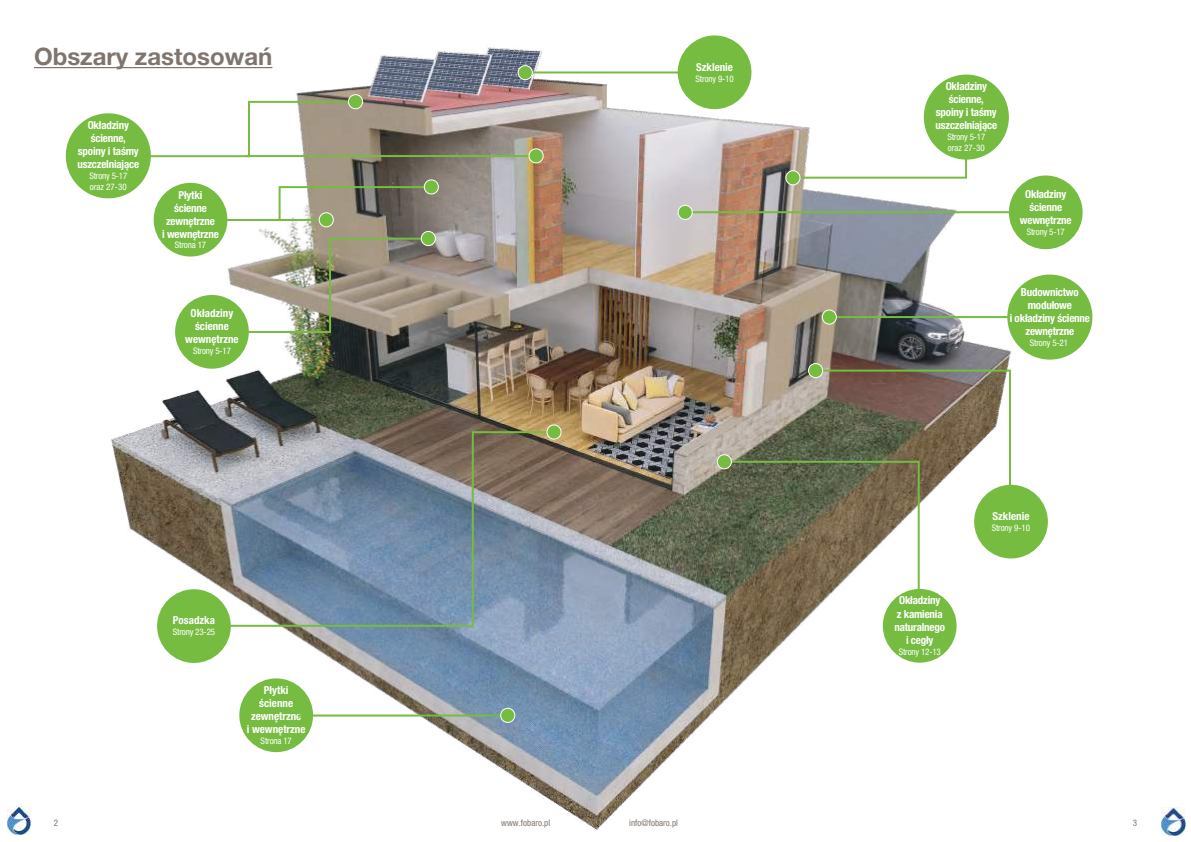
<style>
.page{position:relative;width:1191px;height:842px;background:#fff}
.page>*{position:absolute;margin:0;border:0;box-sizing:border-box;transform-origin:0 0}
.t1{font:700 24px "Helvetica Neue LT Pro";color:#7f756e}
.t2{font:700 condensed 11px/13px "Helvetica Neue LT Pro";letter-spacing:-.015em;color:#fff;text-align:center}
.t3{font:condensed 9px "Helvetica Neue LT Std";letter-spacing:-.015em;color:#fff}
.t4{font:condensed 9px "Helvetica Neue LT Std";color:#7f756d}
.t5{font:condensed 9px "Helvetica Neue LT Std";color:#7f756e}
</style>
<div class="page">
<img style="left:34px;top:35px;width:1059px;height:796px">
<hr style="left:34px;top:67px;width:238px;height:1px;background:#7f756e">
<hr style="left:525px;top:71px;width:173px;height:2px;background:#75bc41">
<div style="left:518px;top:66px;width:14px;height:14px;background:#75bc41;border-radius:50%"></div>
<div style="left:518px;top:65px;width:14px;height:15px;border:1px solid #fff;border-radius:50%"></div>
<div style="left:677px;top:35px;width:74px;height:74px;background:#75bc41;border-radius:50%"></div>
<div style="left:808px;top:363px;width:14px;height:15px;background:#75bc41;border-radius:50%"></div>
<div style="left:808px;top:363px;width:15px;height:15px;border:1px solid #fff;border-radius:50%"></div>
<hr style="left:828px;top:316px;width:195px;height:2px;background:#75bc41">
<div style="left:822px;top:310px;width:14px;height:14px;background:#75bc41;border-radius:50%"></div>
<div style="left:822px;top:310px;width:14px;height:14px;border:1px solid #fff;border-radius:50%"></div>
<svg style="left:106px;top:100px;width:251px;height:58px"></svg>
<div style="left:348px;top:95px;width:14px;height:14px;background:#75bc41;border-radius:50%"></div>
<div style="left:348px;top:94px;width:15px;height:15px;border:1px solid #fff;border-radius:50%"></div>
<div style="left:66px;top:113px;width:85px;height:85px;background:#75bc41;border-radius:50%"></div>
<hr style="left:245px;top:155px;width:291px;height:2px;background:#75bc41">
<div style="left:529px;top:149px;width:14px;height:14px;background:#75bc41;border-radius:50%"></div>
<div style="left:528px;top:148px;width:15px;height:15px;border:1px solid #fff;border-radius:50%"></div>
<svg style="left:791px;top:127px;width:177px;height:53px"></svg>
<div style="left:786px;top:171px;width:14px;height:14px;background:#75bc41;border-radius:50%"></div>
<div style="left:785px;top:170px;width:15px;height:15px;border:1px solid #fff;border-radius:50%"></div>
<div style="left:923px;top:75px;width:86px;height:85px;background:#75bc41;border-radius:50%"></div>
<div style="left:175px;top:295px;width:74px;height:74px;background:#75bc41;border-radius:50%"></div>
<svg style="left:243px;top:237px;width:187px;height:97px"></svg>
<div style="left:421px;top:231px;width:14px;height:15px;background:#75bc41;border-radius:50%"></div>
<div style="left:421px;top:231px;width:15px;height:15px;border:1px solid #fff;border-radius:50%"></div>
<div style="left:1009px;top:175px;width:73px;height:74px;background:#75bc41;border-radius:50%"></div>
<hr style="left:685px;top:211px;width:342px;height:2px;background:#75bc41">
<div style="left:678px;top:205px;width:14px;height:14px;background:#75bc41;border-radius:50%"></div>
<div style="left:677px;top:205px;width:15px;height:15px;border:1px solid #fff;border-radius:50%"></div>
<div style="left:239px;top:678px;width:74px;height:74px;background:#75bc41;border-radius:50%"></div>
<hr style="left:298px;top:714px;width:209px;height:2px;background:#75bc41">
<div style="left:500px;top:708px;width:15px;height:14px;background:#75bc41;border-radius:50%"></div>
<div style="left:500px;top:708px;width:15px;height:15px;border:1px solid #fff;border-radius:50%"></div>
<div style="left:154px;top:183px;width:73px;height:74px;background:#75bc41;border-radius:50%"></div>
<hr style="left:225px;top:219px;width:101px;height:2px;background:#75bc41">
<div style="left:319px;top:213px;width:14px;height:14px;background:#75bc41;border-radius:50%"></div>
<div style="left:319px;top:212px;width:15px;height:15px;border:1px solid #fff;border-radius:50%"></div>
<svg style="left:277px;top:185px;width:156px;height:37px"></svg>
<div style="left:424px;top:180px;width:14px;height:14px;background:#75bc41;border-radius:50%"></div>
<div style="left:424px;top:179px;width:15px;height:15px;border:1px solid #fff;border-radius:50%"></div>
<svg style="left:721px;top:369px;width:291px;height:239px"></svg>
<div style="left:717px;top:455px;width:14px;height:14px;background:#75bc41;border-radius:50%"></div>
<div style="left:717px;top:454px;width:14px;height:15px;border:1px solid #fff;border-radius:50%"></div>
<div style="left:883px;top:589px;width:73px;height:74px;background:#75bc41;border-radius:50%"></div>
<div style="left:974px;top:485px;width:74px;height:73px;background:#75bc41;border-radius:50%"></div>
<div style="left:1007px;top:275px;width:85px;height:85px;background:#75bc41;border-radius:50%"></div>
<svg style="left:188px;top:430px;width:367px;height:198px;background:#7d8a96"></svg>
<div style="left:547px;top:425px;width:14px;height:14px;background:#75bc41;border-radius:50%"></div>
<div style="left:546px;top:425px;width:15px;height:14px;border:1px solid #fff;border-radius:50%"></div>
<div style="left:157px;top:589px;width:74px;height:74px;background:#75bc41;border-radius:50%"></div>
<div style="left:27px;top:811px;width:24px;height:22px;background:#fff"></div>
<img style="left:7px;top:806px;width:24px;height:29px">
<img style="left:1161px;top:807px;width:24px;height:29px">
<h1 class="t1" style="left:34px;top:42px;width:240px">Obszary zastosowań</h1>
<p class="t2" style="left:77px;top:119px;width:63px">Okładziny ścienne, spoiny i taśmy uszczelniające</p>
<p class="t3" style="left:90px;top:182px;width:38px">oraz 27-30</p>
<p class="t3" style="left:89px;top:171px;width:40px">Strony 5-17</p>
<p class="t2" style="left:162px;top:188px;width:58px">Płytki ścienne zewnętrzne<br>i wewnętrzne</p>
<p class="t3" style="left:175px;top:240px;width:33px">Strona 17</p>
<p class="t2" style="left:185px;top:306px;width:55px">Okładziny ścienne wewnętrzne</p>
<p class="t3" style="left:193px;top:346px;width:40px">Strony 5-17</p>
<p class="t2" style="left:173px;top:614px;width:44px">Posadzka</p>
<p class="t3" style="left:173px;top:627px;width:44px">Strony 23-25</p>
<p class="t2" style="left:247px;top:683px;width:60px">Płytki ścienne zewnętrzne<br>i wewnętrzne</p>
<p class="t3" style="left:261px;top:736px;width:33px">Strona 17</p>
<p class="t2" style="left:696px;top:60px;width:38px">Szklenie</p>
<p class="t3" style="left:695px;top:73px;width:40px">Strony 9-10</p>
<p class="t2" style="left:935px;top:80px;width:63px">Okładziny ścienne, spoiny i taśmy uszczelniające</p>
<p class="t3" style="left:948px;top:143px;width:38px">oraz 27-30</p>
<p class="t3" style="left:947px;top:132px;width:40px">Strony 5-17</p>
<p class="t2" style="left:1020px;top:187px;width:53px">Okładziny ścienne wewnętrzne</p>
<p class="t3" style="left:1026px;top:226px;width:40px">Strony 5-17</p>
<p class="t2" style="left:1009px;top:285px;width:82px">Budownictwo modułowe<br>i okładziny ścienne zewnętrzne</p>
<p class="t3" style="left:1030px;top:337px;width:40px">Strony 5-21</p>
<p class="t2" style="left:894px;top:594px;width:52px">Okładziny<br>z kamienia naturalnego i cegły</p>
<p class="t3" style="left:898px;top:646px;width:44px">Strony 12-13</p>
<p class="t2" style="left:992px;top:509px;width:38px">Szklenie</p>
<p class="t3" style="left:991px;top:522px;width:40px">Strony 9-10</p>
<p class="t5" style="left:54px;top:817px;width:6px">2</p>
<p class="t5" style="left:1132px;top:817px;width:6px">3</p>
<p class="t4" style="left:501px;top:818px;width:50px">www.fobaro.pl</p>
<p class="t4" style="left:629px;top:818px;width:50px">info@fobaro.pl</p>
</div>
